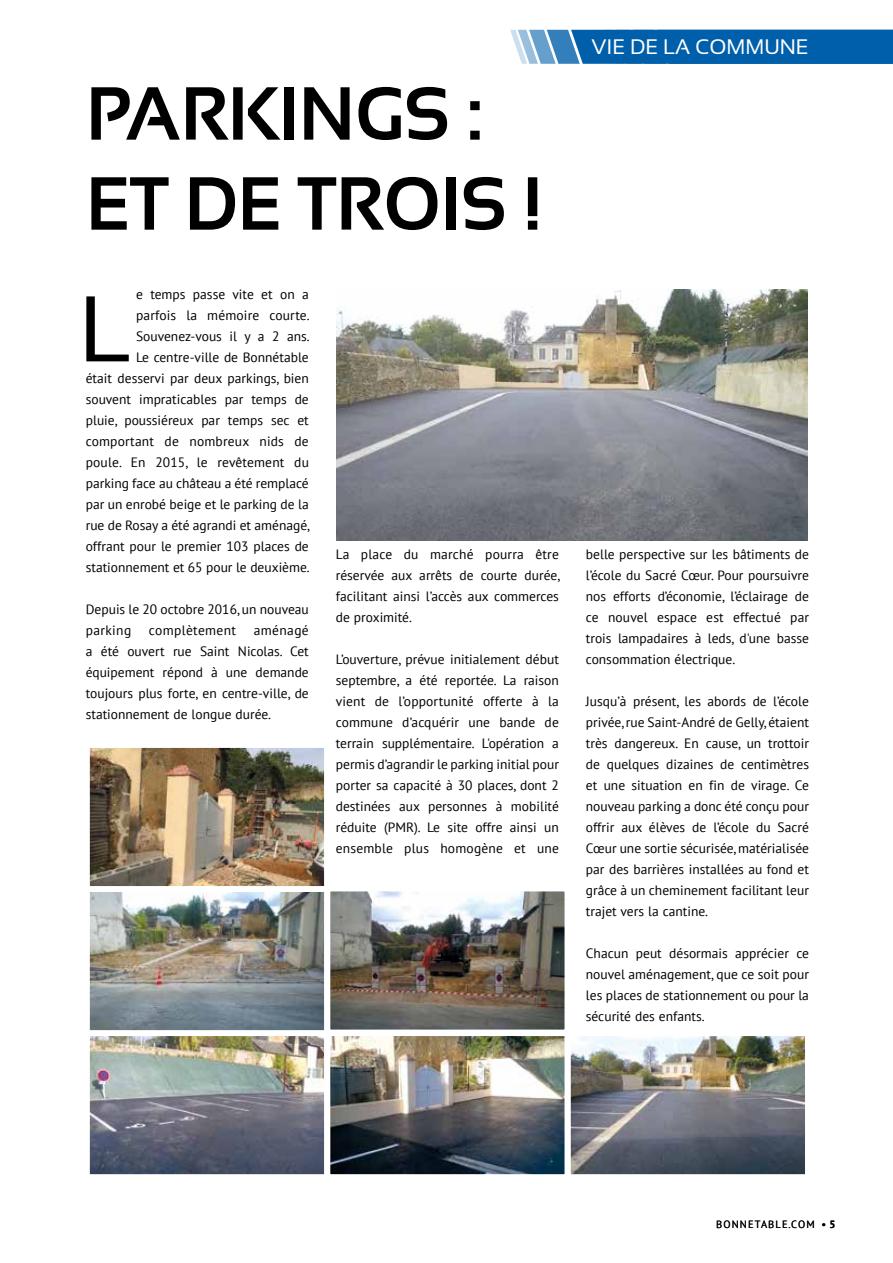
<style>
.page{position:relative;width:893px;height:1263px;background:#fff}
.page>*{position:absolute;margin:0;border:0;box-sizing:border-box;transform-origin:0 0}
.t1{font:93px "Sansation";color:#000}
.t2{font:700 75px/90px "Sansation";color:#000}
.t3{font:21px "Sansation";color:#fff}
.t4{font:13.5px/21px "PT Sans";color:#000;text-align:justify}
.t5{font:13.5px "PT Sans";letter-spacing:.025em;color:#000}
.t6{font:10.5px "PT Sans";letter-spacing:.105em;color:#000}
.s1{font-weight:700}
</style>
<div class="page">
<svg style="left:510px;top:30px;width:383px;height:34px;background:#186eb2"></svg>
<img style="left:336px;top:289px;width:472px;height:251px">
<img style="left:91px;top:749px;width:232px;height:280px">
<div style="left:85px;top:743px;width:244px;height:148px;border:5px solid #fff"></div>
<div style="left:85px;top:887px;width:244px;height:148px;border:5px solid #fff"></div>
<img style="left:91px;top:1037px;width:232px;height:136px">
<div style="left:85px;top:1031px;width:244px;height:148px;border:5px solid #fff"></div>
<img style="left:331px;top:893px;width:232px;height:135px">
<div style="left:325px;top:887px;width:244px;height:147px;border:5px solid #fff"></div>
<img style="left:331px;top:1037px;width:473px;height:136px">
<div style="left:325px;top:1031px;width:244px;height:148px;border:5px solid #fff"></div>
<div style="left:566px;top:1031px;width:244px;height:148px;border:5px solid #fff"></div>
<h2 class="t2" style="left:86px;top:69px;width:458px">PARKINGS :<br>ET DE TROIS !</h2>
<p class="t4" style="left:86px;top:284px;width:226px;text-align:right">e temps passe vite et on a<br>parfois la mémoire courte.<br>Souvenez-vous il y a 2 ans.<br>Le centre-ville de Bonnétable<br>était desservi par deux parkings, bien souvent impraticables par temps de pluie, poussiéreux par temps sec et comportant de nombreux nids de poule. En 2015, le revêtement du parking face au château a été remplacé par un enrobé beige et le parking de la rue de Rosay a été agrandi et aménagé, offrant pour le premier 103 places de stationnement et 65 pour le deuxième.</p>
<p class="t4" style="left:86px;top:599px;width:225px">Depuis le 20 octobre 2016, un nouveau parking</p>
<h1 class="t1" style="left:79px;top:277px;width:54px">L</h1>
<p class="t4" style="left:86px;top:620px;width:225px;text-indent:168px">aménagé a été ouvert rue Saint Nicolas. Cet équipement répond à une demande toujours plus forte, en centre-ville, de stationnement de longue durée.</p>
<p class="t5" style="left:149px;top:622px;width:89px">complètement</p>
<p class="t4" style="left:336px;top:543px;width:226px">La place du marché pourra être réservée aux arrêts de courte durée, facilitant ainsi l’accès aux commerces de proximité.</p>
<p class="t4" style="left:336px;top:648px;width:225px">L’ouverture, prévue initialement début septembre, a été reportée. La raison vient de l’opportunité offerte à la commune d’acquérir une bande de terrain supplémentaire. L'opération a permis d’agrandir le parking initial pour porter sa capacité à 30 places, dont 2 destinées aux personnes à mobilité réduite (PMR). Le site offre ainsi un ensemble plus homogène et une</p>
<h3 class="t3" style="left:591px;top:35px;width:219px">VIE DE LA COMMUNE</h3>
<h3 class="t3" style="left:678px;top:35px;width:129px">RENCONTRE</h3>
<p class="t4" style="left:586px;top:543px;width:225px">belle perspective sur les bâtiments de l’école du Sacré Cœur. Pour poursuivre nos efforts d’économie, l’éclairage de ce nouvel espace est effectué par trois lampadaires à leds, d'une basse consommation électrique.</p>
<p class="t4" style="left:586px;top:690px;width:225px">Jusqu’à présent, les abords de l’école privée, rue Saint-André de Gelly, étaient très dangereux. En cause, un trottoir de quelques dizaines de centimètres et une situation en fin de virage. Ce nouveau parking a donc été conçu pour offrir aux élèves de l’école du Sacré Cœur une sortie sécurisée, matérialisée par des barrières installées au fond et grâce à un cheminement facilitant leur trajet vers la cantine.</p>
<p class="t4" style="left:586px;top:942px;width:225px">Chacun peut désormais apprécier ce nouvel aménagement, que ce soit pour les places de stationnement ou pour la sécurité des enfants.</p>
<p class="t6" style="left:716px;top:1218px;width:121px">BONNETABLE.COM • <span class="s1">5</span></p>
</div>
